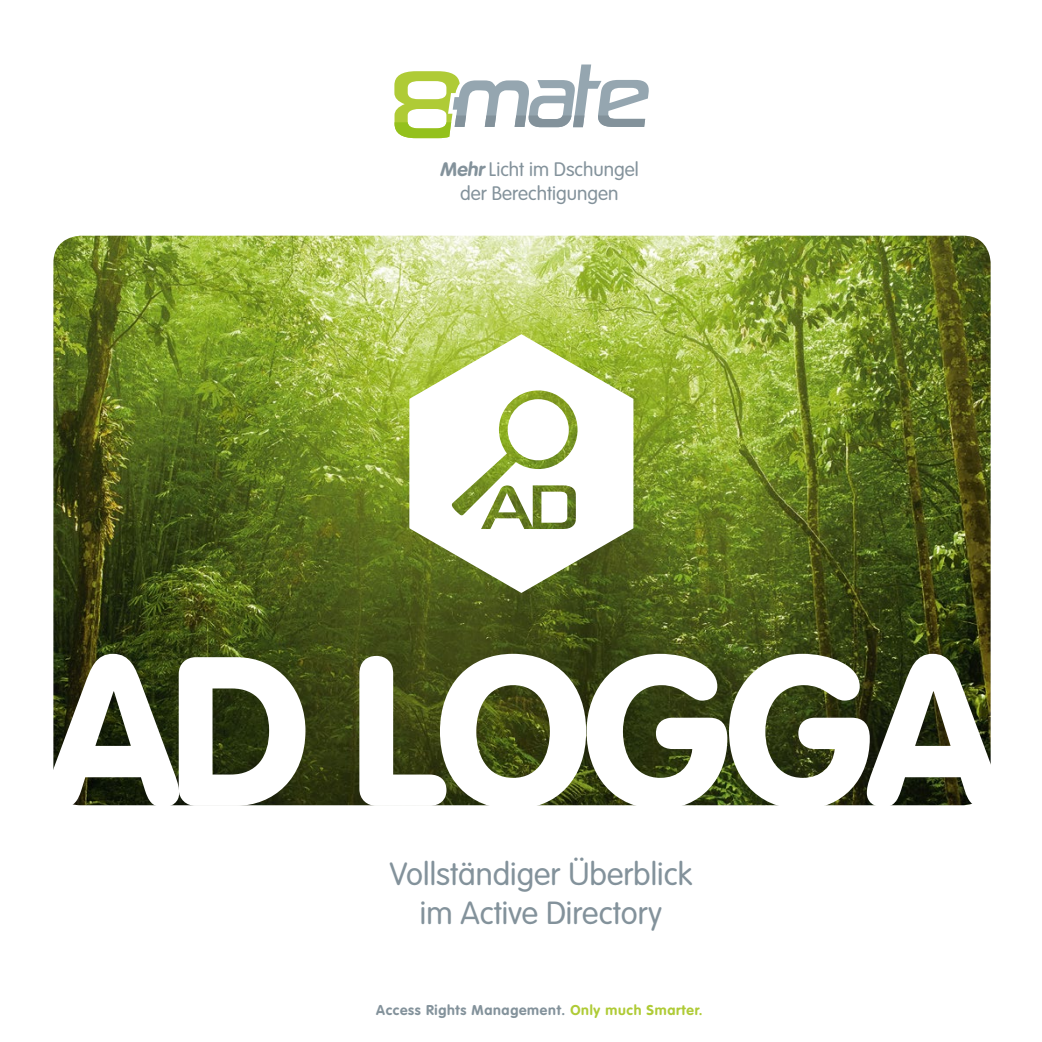
<style>
.page{position:relative;width:1042px;height:1042px;background:#fff}
.page>*{position:absolute;margin:0;border:0;box-sizing:border-box;transform-origin:0 0}
.t1{font:900 208.78px "VAG Rounded Std";letter-spacing:-.04em;color:#fff}
.t2{font:300 31.5px/38.5px "VAG Rounded Std";color:#83929b;text-align:center}
.t3{font:300 19.25px/24.5px "VAG Rounded Std";color:#83929b;text-align:center}
.t4{font:700 14px "VAG Rounded Std";letter-spacing:.05em;color:#83929b}
.s1{font-weight:700}
.s2{color:#afcb36}
</style>
<div class="page">
<img style="left:53px;top:236px;width:937px;height:569px">
<svg style="left:394px;top:64px;width:255px;height:74px"></svg>
<svg style="left:409px;top:334px;width:224px;height:259px"></svg>
<svg style="left:498px;top:493px;width:18px;height:19px"></svg>
<h3 class="t3" style="left:440px;top:157px;width:200px"><span class="s1">Mehr</span> Licht im Dschungel der Berechtigungen</h3>
<h1 class="t1" style="left:47px;top:606px;width:953px">AD LOGGA</h1>
<h2 class="t2" style="left:390px;top:856px;width:304px">Vollständiger Überblick im Active Directory</h2>
<p class="t4" style="left:376px;top:1001px;width:328px">Access Rights Management. <span class="s2">Only much Smarter.</span></p>
</div>
